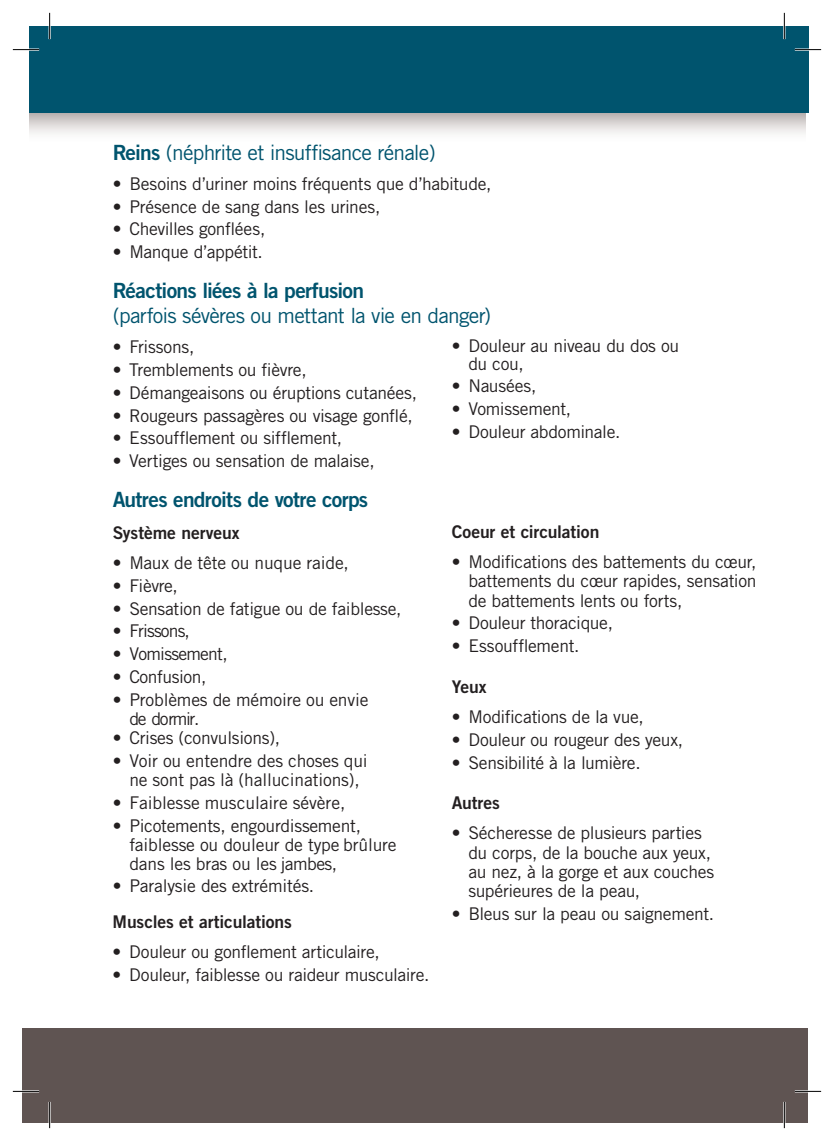
<style>
.page{position:relative;width:834px;height:1141px;background:#fff}
.page>*{position:absolute;margin:0;border:0;box-sizing:border-box;transform-origin:0 0}
.t1{font:21px "Trade Gothic";letter-spacing:-.04em;color:#00546e}
.t2{font:21px "Trade Gothic Bold Two";letter-spacing:-.035em;color:#00546e}
.t3{font:17.5px/19.2px "Trade Gothic";letter-spacing:-.02em;color:#231f20}
.t4{font:17.5px "Trade Gothic Bold Two";letter-spacing:-.01em;color:#231f20}
.t5{font:17.5px "Trade Gothic";letter-spacing:-.04em;color:#231f20}
.t6{font:17.5px "Trade Gothic";letter-spacing:-.05em;color:#231f20}
.s1{font-family:"Trade Gothic Bold Two"}
</style>
<div class="page">
<svg style="left:30px;top:113px;width:775px;height:21px;background:#d9d5d4"></svg>
<div style="left:22px;top:1028px;width:785px;height:95px;background:#5f5452"></div>
<div style="left:30px;top:26px;width:779px;height:87px;background:#00546e"></div>
<hr style="left:13px;top:49px;width:26px;height:2px;background:#fff">
<hr style="left:794px;top:49px;width:27px;height:2px;background:#fff">
<hr style="left:13px;top:1090px;width:26px;height:2px;background:#fff">
<hr style="left:794px;top:1090px;width:27px;height:2px;background:#fff">
<hr style="left:49px;top:13px;width:2px;height:26px;background:#fff">
<hr style="left:49px;top:1102px;width:2px;height:26px;background:#fff">
<hr style="left:783px;top:13px;width:2px;height:26px;background:#fff">
<hr style="left:783px;top:1102px;width:2px;height:26px;background:#fff">
<svg style="left:13px;top:49px;width:26px;height:1px"></svg>
<svg style="left:794px;top:49px;width:27px;height:1px"></svg>
<svg style="left:13px;top:1091px;width:26px;height:1px"></svg>
<svg style="left:794px;top:1091px;width:27px;height:1px"></svg>
<svg style="left:49px;top:13px;width:1px;height:26px"></svg>
<svg style="left:49px;top:1102px;width:1px;height:26px"></svg>
<svg style="left:783px;top:13px;width:1px;height:26px"></svg>
<svg style="left:783px;top:1102px;width:1px;height:26px"></svg>
<p class="t1" style="left:113px;top:139px;width:324px"><span class="s1">Reins</span> (néphrite et insuffisance rénale)</p>
<p class="t3" style="left:113px;top:174px;width:380px">• Besoins d’uriner moins fréquents que d’habitude,</p>
<p class="t3" style="left:113px;top:197px;width:269px">• Présence de sang dans les urines,</p>
<p class="t3" style="left:113px;top:219px;width:154px">• Chevilles gonflées,</p>
<p class="t3" style="left:113px;top:242px;width:152px">• Manque d’appétit.</p>
<p class="t2" style="left:113px;top:277px;width:253px">Réactions liées à la perfusion</p>
<p class="t1" style="left:113px;top:303px;width:380px">(parfois sévères ou mettant la vie en danger)</p>
<p class="t3" style="left:113px;top:337px;width:83px">• Frissons,</p>
<p class="t3" style="left:113px;top:360px;width:195px">• Tremblements ou fièvre,</p>
<p class="t3" style="left:113px;top:383px;width:306px">• Démangeaisons ou éruptions cutanées,</p>
<p class="t3" style="left:113px;top:406px;width:301px">• Rougeurs passagères ou visage gonflé,</p>
<p class="t3" style="left:113px;top:428px;width:231px">• Essoufflement ou sifflement,</p>
<p class="t3" style="left:113px;top:451px;width:263px">• Vertiges ou sensation de malaise,</p>
<p class="t3" style="left:468px;top:337px;width:212px;line-height:17.5px;text-indent:-17px">• Douleur au niveau du dos ou du cou,</p>
<p class="t3" style="left:451px;top:376px;width:86px">• Nausées,</p>
<p class="t3" style="left:451px;top:399px;width:121px">• Vomissement,</p>
<p class="t3" style="left:451px;top:422px;width:170px">• Douleur abdominale.</p>
<p class="t2" style="left:113px;top:486px;width:257px">Autres endroits de votre corps</p>
<p class="t4" style="left:113px;top:522px;width:128px">Système nerveux</p>
<p class="t3" style="left:113px;top:553px;width:238px">• Maux de tête ou nuque raide,</p>
<p class="t3" style="left:113px;top:576px;width:67px">• Fièvre,</p>
<p class="t3" style="left:113px;top:598px;width:290px">• Sensation de fatigue ou de faiblesse,</p>
<p class="t6" style="left:113px;top:620px;width:79px">• Frissons,</p>
<p class="t5" style="left:113px;top:643px;width:116px">• Vomissement,</p>
<p class="t3" style="left:113px;top:667px;width:95px">• Confusion,</p>
<p class="t3" style="left:129px;top:690px;width:241px;text-indent:-17px">• Problèmes de mémoire ou envie de dormir.</p>
<p class="t3" style="left:113px;top:728px;width:169px">• Crises (convulsions),</p>
<p class="t3" style="left:113px;top:751px;width:256px;text-align:center">• Voir ou entendre des choses qui ne sont pas là (hallucinations),</p>
<p class="t3" style="left:113px;top:793px;width:234px">• Faiblesse musculaire sévère,</p>
<p class="t3" style="left:129px;top:816px;width:269px;text-indent:-17px">• Picotements, engourdissement, faiblesse ou douleur de type brûlure dans les bras ou les jambes,</p>
<p class="t3" style="left:113px;top:876px;width:203px">• Paralysie des extrémités.</p>
<p class="t4" style="left:113px;top:911px;width:181px">Muscles et articulations</p>
<p class="t3" style="left:113px;top:942px;width:268px">• Douleur ou gonflement articulaire,</p>
<p class="t3" style="left:113px;top:965px;width:318px">• Douleur, faiblesse ou raideur musculaire.</p>
<p class="t4" style="left:451px;top:521px;width:149px">Coeur et circulation</p>
<p class="t3" style="left:468px;top:552px;width:290px;text-align:justify;text-indent:-17px">• Modifications des battements du cœur, battements du cœur rapides, sensation de battements lents ou forts,</p>
<p class="t3" style="left:451px;top:613px;width:163px">• Douleur thoracique,</p>
<p class="t3" style="left:451px;top:636px;width:129px">• Essoufflement.</p>
<p class="t4" style="left:451px;top:676px;width:36px">Yeux</p>
<p class="t3" style="left:451px;top:707px;width:194px">• Modifications de la vue,</p>
<p class="t3" style="left:451px;top:730px;width:233px">• Douleur ou rougeur des yeux,</p>
<p class="t3" style="left:451px;top:752px;width:190px">• Sensibilité à la lumière.</p>
<p class="t4" style="left:451px;top:792px;width:50px">Autres</p>
<p class="t3" style="left:468px;top:823px;width:247px;text-indent:-17px">• Sécheresse de plusieurs parties du corps, de la bouche aux yeux, au nez, à la gorge et aux couches supérieures de la peau,</p>
<p class="t3" style="left:451px;top:904px;width:264px">• Bleus sur la peau ou saignement.</p>
</div>
